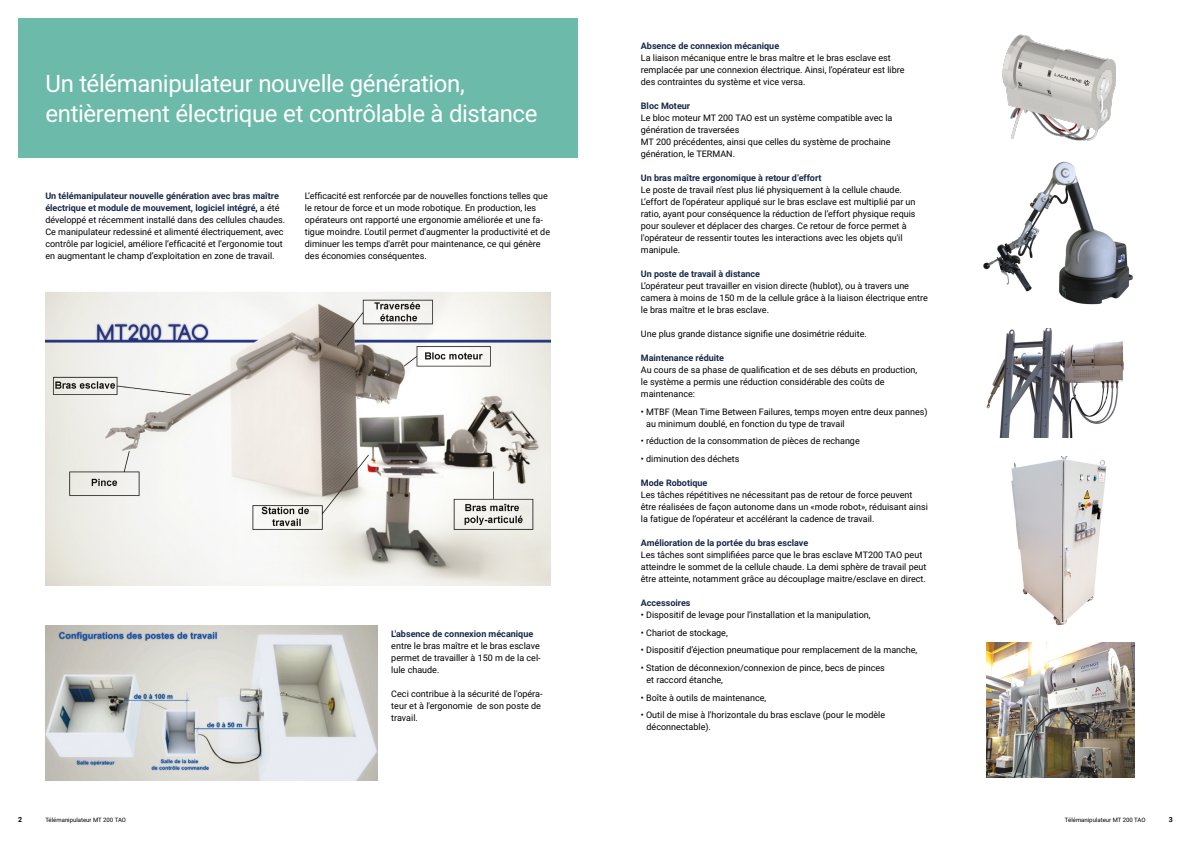
<style>
.page{position:relative;width:1191px;height:842px;background:#fff}
.page>*{position:absolute;margin:0;border:0;box-sizing:border-box;transform-origin:0 0}
.t1{font:24px/30px "Roboto";letter-spacing:-.015em;color:#fff}
.t2{font:9px/12px "Roboto";color:#000}
.t3{font:700 9px "Roboto";color:#18284a}
.t4{font:700 7px "Roboto";color:#000}
.t5{font:6px "Roboto";color:#000}
.s1{font-weight:700;color:#18284a}
.s2{font-weight:700}
</style>
<div class="page">
<div style="left:18px;top:18px;width:559px;height:140px;background:#6cbaa9"></div>
<img style="left:45px;top:292px;width:505px;height:294px">
<img style="left:45px;top:626px;width:332px;height:155px">
<img style="left:986px;top:642px;width:148px;height:135px">
<img style="left:986px;top:329px;width:138px;height:108px">
<img style="left:1002px;top:34px;width:113px;height:107px">
<img style="left:983px;top:161px;width:149px;height:144px">
<img style="left:1011px;top:456px;width:96px;height:169px">
<h1 class="t1" style="left:45px;top:67px;width:494px">Un télémanipulateur nouvelle génération, entièrement électrique et contrôlable à distance</h1>
<p class="t2" style="left:45px;top:189px;width:241px"><span class="s1">Un télémanipulateur nouvelle génération avec bras maître électrique et module de mouvement, logiciel intégré</span><span class="s2">,</span> a été développé et récemment installé dans des cellules chaudes.<br>Ce manipulateur redessiné et alimenté électriquement, avec contrôle par logiciel, améliore l’efficacité et l’ergonomie tout en augmentant le champ d’exploitation en zone de travail.</p>
<p class="t2" style="left:305px;top:189px;width:247px">L’efficacité est renforcée par de nouvelles fonctions telles que le retour de force et un mode robotique. En production, les opérateurs ont rapporté une ergonomie améliorée et une fa&shy;tigue moindre. L'outil permet d'augmenter la productivité et de diminuer les temps d'arrêt pour maintenance, ce qui génère des économies conséquentes.</p>
<p class="t3" style="left:391px;top:627px;width:143px">L'absence de connexion mécanique</p>
<p class="t2" style="left:391px;top:639px;width:151px;text-align:justify">entre le bras maître et le bras esclave permet de travailler à 150 m de la cel&shy;lule chaude.</p>
<p class="t2" style="left:391px;top:687px;width:153px">Ceci contribue à la sécurité de l'opéra&shy;teur et à l'ergonomie de son poste de travail.</p>
<p class="t3" style="left:641px;top:39px;width:140px">Absence de connexion mécanique</p>
<p class="t2" style="left:641px;top:51px;width:265px">La liaison mécanique entre le bras maître et le bras esclave est remplacée par une connexion électrique. Ainsi, l’opérateur est libre des contraintes du système et vice versa.</p>
<p class="t3" style="left:641px;top:99px;width:51px">Bloc Moteur</p>
<p class="t2" style="left:641px;top:111px;width:253px">Le bloc moteur MT 200 TAO est un système compatible avec la génération de traversées<br>MT 200 précédentes, ainsi que celles du système de prochaine génération, le TERMAN.</p>
<p class="t3" style="left:641px;top:171px;width:182px">Un bras maître ergonomique à retour d’effort</p>
<p class="t2" style="left:641px;top:183px;width:276px">Le poste de travail n'est plus lié physiquement à la cellule chaude.<br>L’effort de l’opérateur appliqué sur le bras esclave est multiplié par un ratio, ayant pour conséquence la réduction de l’effort physique requis pour soulever et déplacer des charges. Ce retour de force permet à l'opérateur de ressentir toutes les interactions avec les objets qu'il manipule.</p>
<p class="t3" style="left:641px;top:267px;width:121px">Un poste de travail à distance</p>
<p class="t2" style="left:641px;top:279px;width:288px">L’opérateur peut travailler en vision directe (hublot), ou à travers une camera à moins de 150 m de la cellule grâce à la liaison électrique entre le bras maître et le bras esclave.</p>
<p class="t2" style="left:641px;top:327px;width:227px">Une plus grande distance signifie une dosimétrie réduite.</p>
<p class="t3" style="left:641px;top:351px;width:85px">Maintenance réduite</p>
<p class="t2" style="left:641px;top:363px;width:278px">Au cours de sa phase de qualification et de ses débuts en production, le système a permis une réduction considérable des coûts de maintenance:</p>
<p class="t2" style="left:646px;top:405px;width:283px;text-indent:-5px">• MTBF (Mean Time Between Failures, temps moyen entre deux pannes) au minimum doublé, en fonction du type de travail</p>
<p class="t2" style="left:641px;top:435px;width:220px">• réduction de la consommation de pièces de rechange</p>
<p class="t2" style="left:641px;top:452px;width:100px">• diminution des déchets</p>
<p class="t3" style="left:641px;top:476px;width:68px">Mode Robotique</p>
<p class="t2" style="left:641px;top:488px;width:288px">Les tâches répétitives ne nécessitant pas de retour de force peuvent être réalisées de façon autonome dans un «mode robot», réduisant ainsi la fatigue de l’opérateur et accélérant la cadence de travail.</p>
<p class="t3" style="left:641px;top:536px;width:169px">Amélioration de la portée du bras esclave</p>
<p class="t2" style="left:641px;top:548px;width:287px">Les tâches sont simplifiées parce que le bras esclave MT200 TAO peut atteindre le sommet de la cellule chaude. La demi sphère de travail peut être atteinte, notamment grâce au découplage maitre/esclave en direct.</p>
<p class="t3" style="left:641px;top:596px;width:51px">Accessoires</p>
<p class="t2" style="left:641px;top:608px;width:231px">• Dispositif de levage pour l’installation et la manipulation,</p>
<p class="t2" style="left:641px;top:626px;width:88px">• Chariot de stockage,</p>
<p class="t2" style="left:641px;top:644px;width:278px">• Dispositif d’éjection pneumatique pour remplacement de la manche,</p>
<p class="t2" style="left:646px;top:661px;width:240px;text-indent:-6px">• Station de déconnexion/connexion de pince, becs de pinces et raccord étanche,</p>
<p class="t2" style="left:641px;top:691px;width:127px">• Boîte à outils de maintenance,</p>
<p class="t2" style="left:646px;top:709px;width:240px;text-indent:-6px">• Outil de mise à l'horizontale du bras esclave (pour le modèle déconnectable).</p>
<p class="t4" style="left:18px;top:815px;width:6px">2</p>
<p class="t5" style="left:45px;top:816px;width:82px">Télémanipulateur MT 200 TAO</p>
<p class="t5" style="left:1065px;top:816px;width:82px">Télémanipulateur MT 200 TAO</p>
<p class="t4" style="left:1169px;top:815px;width:6px">3</p>
</div>
